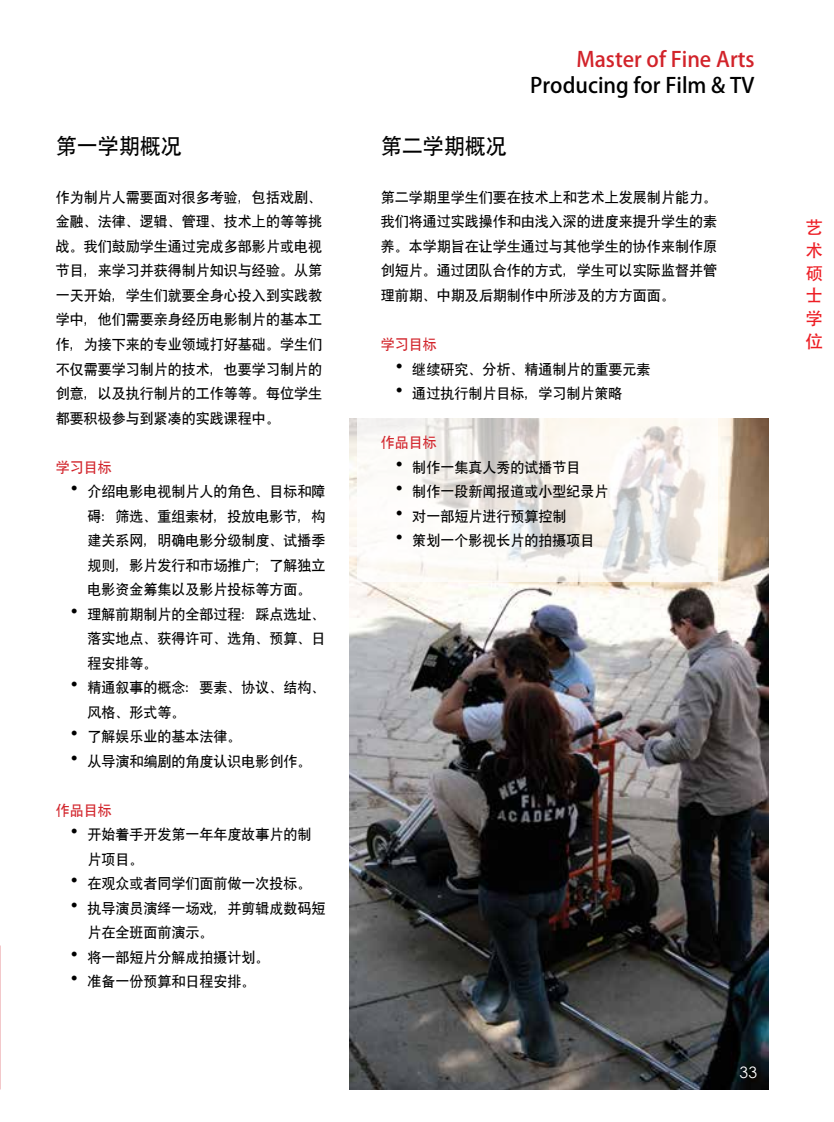
<style>
.page{position:relative;width:834px;height:1122px;background:#fff}
.page>*{position:absolute;margin:0;border:0;box-sizing:border-box;transform-origin:0 0}
.t1{font:21px "Adobe Heiti Std";color:#000}
.t2{font:21px "Adobe Heiti Std";color:#d2232a}
.t3{font:21px "SIL Hei Med Jian";color:#000}
.t4{font:17.5px/22.8px "Adobe Heiti Std";color:#ed1d24;text-align:justify}
.t5{font:15.75px "Century Gothic";color:#fff}
.t6{font:14px/24.5px "SIL Hei Med Jian";color:#000;text-align:justify}
.t7{font:14px "SIL Hei Med Jian";color:#d2232a}
.s1{font-family:"Adobe Heiti Std";font-size:21px}
.s2{color:#d2232a}
</style>
<div class="page">
<img style="left:349px;top:418px;width:419px;height:671px">
<svg style="left:357px;top:418px;width:361px;height:164px;fill:#fbf8f2"></svg>
<h1 class="t3" style="left:56px;top:132px;width:128px">第一学期概况</h1>
<p class="t6" style="left:56px;top:184px;width:268px">作为制片人需要面对很多考验，包括戏剧、金融、法律、逻辑、管理、技术上的等等挑战。我们鼓励学生通过完成多部影片或电视节目，来学习并获得制片知识与经验。从第一天开始，学生们就要全身心投入到实践教学中，他们需要亲身经历电影制片的基本工作，为接下来的专业领域打好基础。学生们不仅需要学习制片的技术，也要学习制片的创意，以及执行制片的工作等等。每位学生都要积极参与到紧凑的实践课程中。</p>
<p class="t7" style="left:56px;top:457px;width:58px">学习目标</p>
<p class="t6" style="left:64px;top:478px;width:263px"><span class="s1">·</span> 介绍电影电视制片人的角色、目标和障</p>
<p class="t6" style="left:87px;top:502px;width:239px">碍：筛选、重组素材，投放电影节，构</p>
<p class="t6" style="left:87px;top:527px;width:239px">建关系网，明确电影分级制度、试播季</p>
<p class="t6" style="left:87px;top:551px;width:239px">规则，影片发行和市场推广；了解独立</p>
<p class="t6" style="left:87px;top:576px;width:225px">电影资金筹集以及影片投标等方面。</p>
<p class="t6" style="left:64px;top:600px;width:263px"><span class="s1">·</span> 理解前期制片的全部过程：踩点选址、</p>
<p class="t6" style="left:87px;top:625px;width:239px">落实地点、获得许可、选角、预算、日</p>
<p class="t6" style="left:87px;top:649px;width:71px">程安排等。</p>
<p class="t6" style="left:64px;top:674px;width:263px"><span class="s1">·</span> 精通叙事的概念：要素、协议、结构、</p>
<p class="t6" style="left:87px;top:698px;width:99px">风格、形式等。</p>
<p class="t6" style="left:64px;top:723px;width:179px"><span class="s1">·</span> 了解娱乐业的基本法律。</p>
<p class="t6" style="left:64px;top:747px;width:249px"><span class="s1">·</span> 从导演和编剧的角度认识电影创作。</p>
<p class="t7" style="left:56px;top:800px;width:57px">作品目标</p>
<p class="t6" style="left:64px;top:821px;width:249px"><span class="s1">·</span> 开始着手开发第一年年度故事片的制</p>
<p class="t6" style="left:87px;top:845px;width:57px">片项目。</p>
<p class="t6" style="left:64px;top:870px;width:249px"><span class="s1">·</span> 在观众或者同学们面前做一次投标。</p>
<p class="t6" style="left:64px;top:894px;width:263px"><span class="s1">·</span> 执导演员演绎一场戏，并剪辑成数码短</p>
<p class="t6" style="left:87px;top:919px;width:127px">片在全班面前演示。</p>
<p class="t6" style="left:64px;top:943px;width:207px"><span class="s1">·</span> 将一部短片分解成拍摄计划。</p>
<p class="t6" style="left:64px;top:968px;width:193px"><span class="s1">·</span> 准备一份预算和日程安排。</p>
<h1 class="t2" style="left:576px;top:46px;width:179px">Master of Fine Arts</h1>
<h1 class="t1" style="left:530px;top:72px;width:226px">Producing for Film &amp; TV</h1>
<h1 class="t3" style="left:381px;top:132px;width:127px">第二学期概况</h1>
<p class="t6" style="left:381px;top:184px;width:337px">第二学期里学生们要在技术上和艺术上发展制片能力。我们将通过实践操作和由浅入深的进度来提升学生的素养。本学期旨在让学生通过与其他学生的协作来制作原创短片。通过团队合作的方式，学生可以实际监督并管理前期、中期及后期制作中所涉及的方方面面。</p>
<p class="t6" style="left:388px;top:331px;width:263px;text-align:left;text-indent:-8px"><span class="s2">学习目标<br></span><span class="s1">·</span> 继续研究、分析、精通制片的重要元素<span class="s1">·</span> 通过执行制片目标，学习制片策略</p>
<p class="t6" style="left:388px;top:429px;width:221px;text-align:left;text-indent:-8px"><span class="s2">作品目标<br></span><span class="s1">·</span> 制作一集真人秀的试播节目<br><span class="s1">·</span> 制作一段新闻报道或小型纪录片<span class="s1">·</span> 对一部短片进行预算控制<br><span class="s1">·</span> 策划一个影视长片的拍摄项目</p>
<p class="t4" style="left:805px;top:217px;width:19px">艺术硕士学位</p>
<p class="t5" style="left:739px;top:1062px;width:19px">33</p>
</div>
